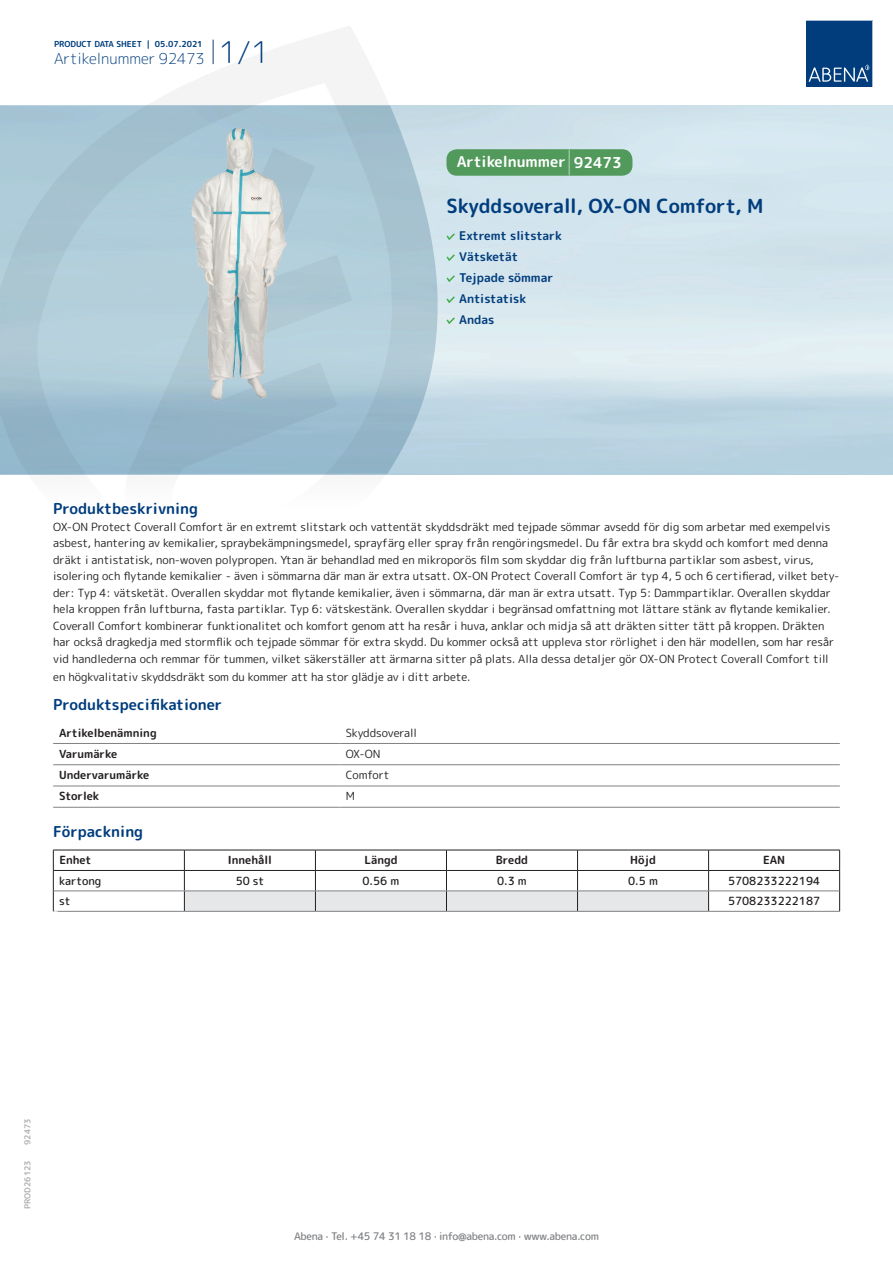
<style>
.page{position:relative;width:893px;height:1263px;background:#fff}
.page>*{position:absolute;margin:0;border:0;box-sizing:border-box;transform-origin:0 0}
.t1{font:700 19.5px "Rounded Mplus 1 c";letter-spacing:-.005em;color:#013d7d}
.t2{font:700 15px "Rounded Mplus 1 c";color:#013d7d}
.t3{font:300 15px "Rounded Mplus 1 c";color:#013d7d}
.t4{font:700 15px "Rounded Mplus 1 c";color:#fff}
.t5{font:700 12px/21px "Rounded Mplus 1 c";color:#013d7d}
.t6{font:11.25px/16.5px "Rounded Mplus 1 c";color:#231f20}
.t7{font:700 11.25px "Rounded Mplus 1 c";color:#231f20}
.t8{font:500 11.25px "Rounded Mplus 1 c";color:#231f20}
.t9{font:500 10.5px "Rounded Mplus 1 c";letter-spacing:-.03em;color:#808285}
.t10{font:700 10.5px "Rounded Mplus 1 c";color:#fff}
.t11{font:700 8.25px "Rounded Mplus 1 c";color:#013d7d}
.t12{font:700 8.25px "Rounded Mplus 1 c";color:#b2b3b7}
.s1{font-size:30px}
.s2{font-size:25.5px}
</style>
<div class="page">
<svg style="left:0;top:26px;width:439px;height:449px"></svg>
<svg style="left:0;top:106px;width:438px;height:368px;background:#a8c5d4"></svg>
<svg style="left:213px;top:40px;width:1px;height:24px"></svg>
<svg style="left:806px;top:20px;width:67px;height:67px;background:#144b86"></svg>
<img style="left:190px;top:127px;width:98px;height:275px">
<hr style="left:53px;top:743px;width:287px;height:1px;background:#808285">
<hr style="left:340px;top:743px;width:500px;height:1px;background:#808285">
<hr style="left:53px;top:764px;width:287px;height:1px;background:#808285">
<hr style="left:340px;top:764px;width:500px;height:1px;background:#808285">
<hr style="left:53px;top:786px;width:287px;height:1px;background:#808285">
<hr style="left:340px;top:786px;width:500px;height:1px;background:#808285">
<hr style="left:53px;top:807px;width:287px;height:1px;background:#808285">
<hr style="left:340px;top:807px;width:500px;height:1px;background:#808285">
<hr style="left:53px;top:850px;width:131px;height:1px;background:#231f20">
<hr style="left:709px;top:850px;width:131px;height:1px;background:#231f20">
<hr style="left:53px;top:870px;width:131px;height:1px;background:#231f20">
<hr style="left:709px;top:870px;width:131px;height:1px;background:#231f20">
<svg style="left:53px;top:850px;width:1px;height:61px"></svg>
<svg style="left:184px;top:850px;width:525px;height:61px"></svg>
<svg style="left:839px;top:850px;width:1px;height:61px"></svg>
<hr style="left:54px;top:891px;width:130px;height:1px;background:#808285">
<hr style="left:184px;top:891px;width:131px;height:1px;background:#808285">
<hr style="left:315px;top:891px;width:131px;height:1px;background:#808285">
<hr style="left:446px;top:891px;width:131px;height:1px;background:#808285">
<hr style="left:577px;top:891px;width:132px;height:1px;background:#808285">
<hr style="left:709px;top:891px;width:130px;height:1px;background:#808285">
<hr style="left:53px;top:911px;width:131px;height:1px;background:#808285">
<hr style="left:184px;top:911px;width:131px;height:1px;background:#808285">
<hr style="left:315px;top:911px;width:131px;height:1px;background:#808285">
<hr style="left:446px;top:911px;width:131px;height:1px;background:#808285">
<hr style="left:577px;top:911px;width:132px;height:1px;background:#808285">
<hr style="left:709px;top:911px;width:131px;height:1px;background:#808285">
<svg style="left:446px;top:233px;width:9px;height:7px"></svg>
<svg style="left:446px;top:254px;width:9px;height:7px"></svg>
<svg style="left:446px;top:275px;width:9px;height:7px"></svg>
<svg style="left:446px;top:296px;width:9px;height:7px"></svg>
<svg style="left:446px;top:317px;width:9px;height:7px"></svg>
<div style="left:446px;top:149px;width:186px;height:27px;background:#52995c;border-radius:10px"></div>
<p class="t11" style="left:54px;top:38px;width:150px">PRODUCT DATA SHEET | 05.07.2021</p>
<h2 class="t3" style="left:54px;top:48px;width:217px">Artikelnummer 92473 <span class="s1">1/1</span></h2>
<h2 class="t4" style="left:457px;top:151px;width:167px">Artikelnummer <span class="s2">|</span> 92473</h2>
<h1 class="t1" style="left:446px;top:192px;width:319px">Skyddsoverall, OX-ON Comfort, M</h1>
<p class="t5" style="left:459px;top:225px;width:104px">Extremt slitstark<br>Vätsketät<br>Tejpade sömmar<br>Antistatisk<br>Andas</p>
<h2 class="t2" style="left:53px;top:498px;width:146px">Produktbeskrivning</h2>
<p class="t6" style="left:53px;top:518px;width:788px">OX-ON Protect Coverall Comfort är en extremt slitstark och vattentät skyddsdräkt med tejpade sömmar avsedd för dig som arbetar med exempelvis asbest, hantering av kemikalier, spraybekämpningsmedel, sprayfärg eller spray från rengöringsmedel. Du får extra bra skydd och komfort med denna dräkt i antistatisk, non-woven polypropen. Ytan är behandlad med en mikroporös film som skyddar dig från luftburna partiklar som asbest, virus, isolering och flytande kemikalier - även i sömmarna där man är extra utsatt. OX-ON Protect Coverall Comfort är typ 4, 5 och 6 certifierad, vilket bety&shy;der: Typ 4: vätsketät. Overallen skyddar mot flytande kemikalier, även i sömmarna, där man är extra utsatt. Typ 5: Dammpartiklar. Overallen skyddar hela kroppen från luftburna, fasta partiklar. Typ 6: vätskestänk. Overallen skyddar i begränsad omfattning mot lättare stänk av flytande kemikalier.<br>Coverall Comfort kombinerar funktionalitet och komfort genom att ha resår i huva, anklar och midja så att dräkten sitter tätt på kroppen. Dräkten har också dragkedja med stormflik och tejpade sömmar för extra skydd. Du kommer också att uppleva stor rörlighet i den här modellen, som har resår vid handlederna och remmar för tummen, vilket säkerställer att ärmarna sitter på plats. Alla dessa detaljer gör OX-ON Protect Coverall Comfort till</p>
<p class="t6" style="left:53px;top:668px;width:419px">en högkvalitativ skyddsdräkt som du kommer att ha stor glädje av i ditt arbete.</p>
<h2 class="t2" style="left:53px;top:694px;width:171px">Produktspecifikationer</h2>
<p class="t7" style="left:59px;top:724px;width:99px">Artikelbenämning</p>
<p class="t6" style="left:346px;top:724px;width:73px">Skyddsoverall</p>
<p class="t7" style="left:59px;top:746px;width:59px">Varumärke</p>
<p class="t6" style="left:346px;top:745px;width:36px">OX-ON</p>
<p class="t7" style="left:59px;top:767px;width:92px">Undervarumärke</p>
<p class="t6" style="left:346px;top:767px;width:45px">Comfort</p>
<p class="t7" style="left:59px;top:788px;width:42px">Storlek</p>
<p class="t6" style="left:346px;top:788px;width:11px">M</p>
<h2 class="t2" style="left:53px;top:821px;width:92px">Förpackning</h2>
<p class="t7" style="left:59px;top:852px;width:34px">Enhet</p>
<p class="t7" style="left:228px;top:852px;width:45px">Innehåll</p>
<p class="t7" style="left:364px;top:852px;width:35px">Längd</p>
<p class="t7" style="left:496px;top:852px;width:34px">Bredd</p>
<p class="t7" style="left:630px;top:852px;width:27px">Höjd</p>
<p class="t7" style="left:763px;top:852px;width:24px">EAN</p>
<p class="t8" style="left:59px;top:873px;width:44px">kartong</p>
<p class="t8" style="left:236px;top:873px;width:30px">50 st</p>
<p class="t8" style="left:363px;top:873px;width:38px">0.56 m</p>
<p class="t8" style="left:497px;top:873px;width:31px">0.3 m</p>
<p class="t8" style="left:628px;top:873px;width:31px">0.5 m</p>
<p class="t8" style="left:728px;top:873px;width:94px">5708233222194</p>
<p class="t8" style="left:59px;top:893px;width:13px">st</p>
<p class="t8" style="left:728px;top:893px;width:94px">5708233222187</p>
<p class="t10" style="left:53px;top:907px;width:7px">*</p>
<p class="t12" style="left:22px;top:1145px;width:28px;rotate:-90deg">92473</p>
<p class="t12" style="left:22px;top:1209px;width:50px;rotate:-90deg">PROD26123</p>
<p class="t9" style="left:294px;top:1229px;width:306px">Abena · Tel. +45 74 31 18 18 · info@abena.com · www.abena.com</p>
</div>
